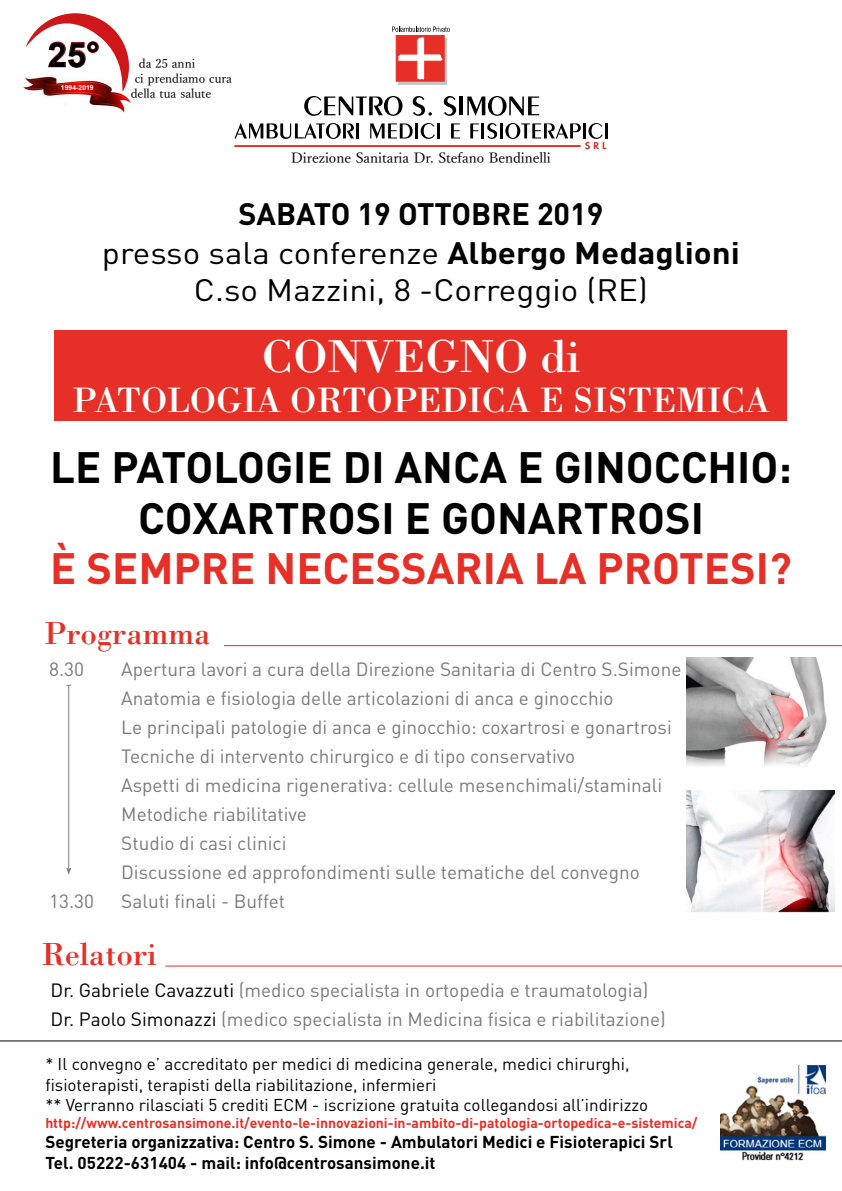
<style>
.page{position:relative;width:842px;height:1191px;background:#fff}
.page>*{position:absolute;margin:0;border:0;box-sizing:border-box;transform-origin:0 0}
.t1{font:47.6px "Bodoni";color:#fff}
.t2{font:700 43.4px/50.8px "DIN";color:#000;text-align:center}
.t3{font:700 43.4px "DIN";color:#e63027}
.t4{font:36.5px "Bodoni";color:#fff}
.t5{font:700 34.4px "Arial";color:#000}
.t6{font:33px "Bodoni";color:#e63027}
.t7{font:30.6px/36.7px "DIN";color:#000;text-align:center;scale:1.08 1}
.t8{font:700 30.6px "DIN";color:#000}
.t9{font:19px/29px "DIN";color:#7c7b7b}
.t10{font:17px/20.4px "DIN";color:#000}
.t11{font:700 17px/20.4px "DIN";color:#000}
.t12{font:700 14px "DIN";color:#e63027}
.t13{font:500 14px "Yu Min 36 p Kn";color:#000}
.t14{font:500 12.3px "Yu Min 36 p Kn";color:#000}
.t15{font:700 6.9px "Arial";color:#fff}
.s1{font-weight:700}
.s2{color:#000}
</style>
<div class="page">
<div style="left:55px;top:330px;width:732px;height:90px;background:#e63027"></div>
<svg style="left:398px;top:80px;width:49px;height:5px"></svg>
<div style="left:396px;top:35px;width:48px;height:46px;background:#e63027"></div>
<svg style="left:392px;top:27px;width:58px;height:53px"></svg>
<svg style="left:234px;top:123px;width:120px;height:16px"></svg>
<hr style="left:356px;top:123px;width:3px;height:15px;background:#000">
<svg style="left:370px;top:123px;width:43px;height:16px"></svg>
<hr style="left:415px;top:123px;width:3px;height:15px;background:#000">
<svg style="left:421px;top:123px;width:14px;height:16px"></svg>
<hr style="left:437px;top:123px;width:3px;height:15px;background:#000">
<svg style="left:451px;top:123px;width:9px;height:15px"></svg>
<svg style="left:470px;top:123px;width:9px;height:15px"></svg>
<hr style="left:481px;top:123px;width:3px;height:15px;background:#000">
<svg style="left:487px;top:123px;width:10px;height:16px"></svg>
<hr style="left:500px;top:123px;width:3px;height:15px;background:#000">
<hr style="left:605px;top:123px;width:3px;height:15px;background:#000">
<svg style="left:304px;top:96px;width:98px;height:20px"></svg>
<svg style="left:413px;top:96px;width:19px;height:20px"></svg>
<svg style="left:444px;top:96px;width:12px;height:20px"></svg>
<hr style="left:460px;top:96px;width:3px;height:19px;background:#000">
<svg style="left:467px;top:96px;width:72px;height:20px"></svg>
<hr style="left:234px;top:145px;width:347px;height:2px;background:#e63027">
<svg style="left:505px;top:123px;width:101px;height:26px"></svg>
<hr style="left:0;top:1040px;width:842px;height:1px;background:#000">
<img style="left:64px;top:103px;width:67px;height:10px">
<svg style="left:23px;top:13px;width:108px;height:90px"></svg>
<hr style="left:224px;top:645px;width:618px;height:1px;background:#e63027">
<hr style="left:165px;top:965px;width:677px;height:1px;background:#e63027">
<hr style="left:68px;top:685px;width:1px;height:184px;background:#818080">
<svg style="left:66px;top:867px;width:5px;height:7px"></svg>
<img style="left:687px;top:791px;width:148px;height:121px">
<img style="left:686px;top:658px;width:141px;height:109px">
<img style="left:720px;top:1065px;width:105px;height:95px">
<h3 class="t5" style="left:48px;top:32px;width:54px">25°</h3>
<p class="t15" style="left:61px;top:84px;width:34px;rotate:-2deg">1994-2019</p>
<p class="t14" style="left:139px;top:52px;width:58px">da 25 anni</p>
<p class="t14" style="left:135px;top:67px;width:99px">ci prendiamo cura</p>
<p class="t14" style="left:131px;top:82px;width:82px">della tua salute</p>
<p class="t13" style="left:291px;top:145px;width:261px">Direzione Sanitaria Dr. Stefano Bendinelli</p>
<h3 class="t8" style="left:238px;top:194px;width:366px">SABATO 19 OTTOBRE 2019</h3>
<h3 class="t7" style="left:102px;top:234px;width:592px">presso sala conferenze <span class="s1">Albergo Medaglioni<br></span>C.so Mazzini, 8 -Correggio (RE)</h3>
<h1 class="t1" style="left:262px;top:327px;width:320px">CONVEGNO di</h1>
<h3 class="t4" style="left:72px;top:377px;width:699px">PATOLOGIA ORTOPEDICA E SISTEMICA</h3>
<h2 class="t2" style="left:50px;top:440px;width:743px">LE PATOLOGIE DI ANCA E GINOCCHIO:<br>COXARTROSI E GONARTROSI</h2>
<h2 class="t3" style="left:50px;top:540px;width:743px">È SEMPRE NECESSARIA LA PROTESI?</h2>
<h3 class="t6" style="left:44px;top:613px;width:168px">Programma</h3>
<p class="t9" style="left:49px;top:654px;width:36px">8.30</p>
<p class="t9" style="left:121px;top:654px;width:562px">Apertura lavori a cura della Direzione Sanitaria di Centro S.Simone Anatomia e fisiologia delle articolazioni di anca e ginocchio<br>Le principali patologie di anca e ginocchio: coxartrosi e gonartrosi Tecniche di intervento chirurgico e di tipo conservativo<br>Aspetti di medicina rigenerativa: cellule mesenchimali/staminali Metodiche riabilitative<br>Studio di casi clinici<br>Discussione ed approfondimenti sulle tematiche del convegno</p>
<p class="t9" style="left:49px;top:886px;width:46px">13.30</p>
<p class="t9" style="left:121px;top:886px;width:166px">Saluti finali - Buffet</p>
<h3 class="t6" style="left:41px;top:933px;width:117px">Relatori</h3>
<p class="t9" style="left:51px;top:975px;width:617px"><span class="s2">Dr. Gabriele Cavazzuti</span> (medico specialista in ortopedia e traumatologia)<br><span class="s2">Dr. Paolo Simonazzi</span> (medico specialista in Medicina fisica e riabilitazione)</p>
<p class="t10" style="left:45px;top:1053px;width:604px">* Il convegno e’ accreditato per medici di medicina generale, medici chirurghi, fisioterapisti, terapisti della riabilitazione, infermieri<br>** Verranno rilasciati 5 crediti ECM - iscrizione gratuita collegandosi all’indirizzo</p>
<p class="t12" style="left:45px;top:1113px;width:654px">http://www.centrosansimone.it/evento-le-innovazioni-in-ambito-di-patologia-ortopedica-e-sistemica/</p>
<p class="t11" style="left:45px;top:1131px;width:629px">Segreteria organizzativa: Centro S. Simone - Ambulatori Medici e Fisioterapici Srl<br>Tel. 05222-631404 - mail: info@centrosansimone.it</p>
</div>
